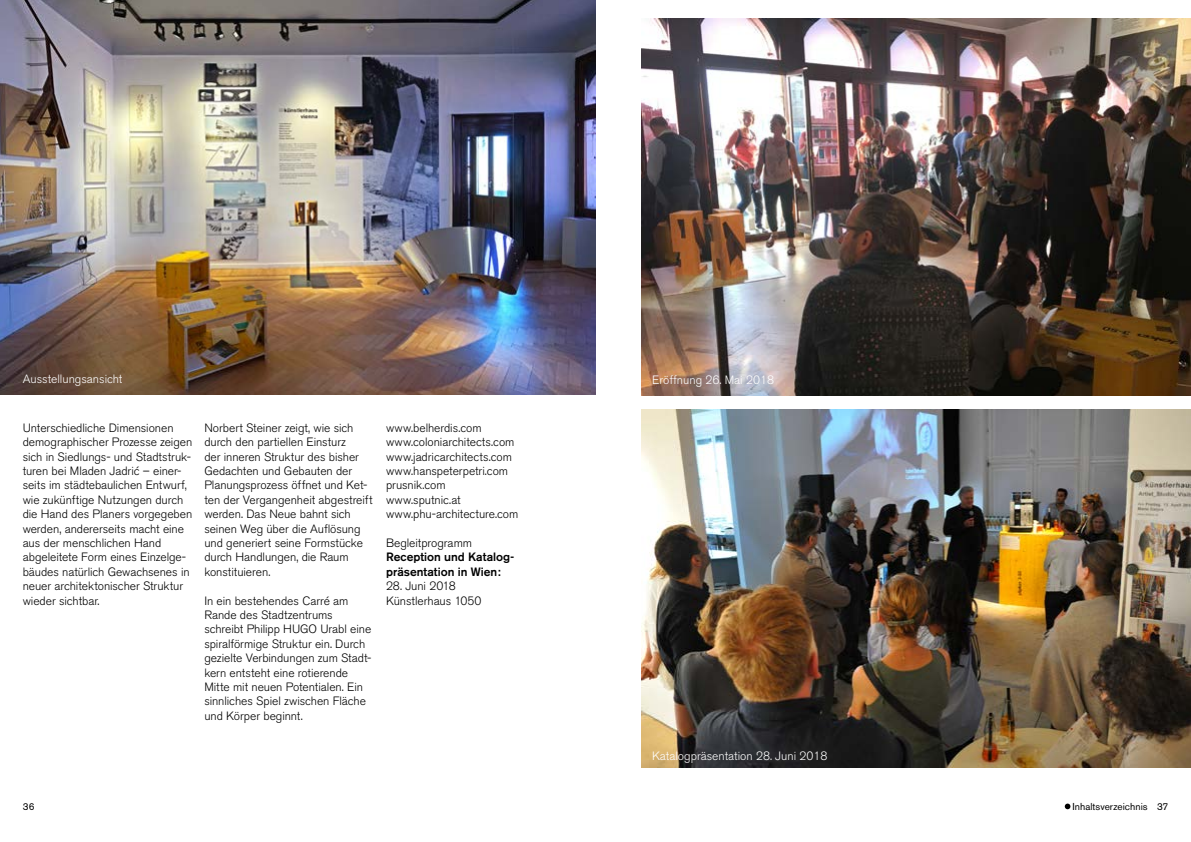
<style>
.page{position:relative;width:1191px;height:842px;background:#fff}
.page>*{position:absolute;margin:0;border:0;box-sizing:border-box;transform-origin:0 0}
.t1{font:300 12px/14.4px "Akzidenz Grotesk BE";letter-spacing:-.005em;color:#000}
.t2{font:300 12px "Akzidenz Grotesk BE";color:#fff}
.t3{font:500 12px/14.4px "Akzidenz Grotesk BE";color:#000}
.t4{font:10px "Akzidenz Grotesk BE";letter-spacing:.01em;color:#000}
</style>
<div class="page">
<img style="left:0;top:0;width:595px;height:394px">
<img style="left:642px;top:19px;width:549px;height:376px">
<img style="left:642px;top:410px;width:549px;height:358px">
<svg style="left:1064px;top:803px;width:6px;height:6px"></svg>
<p class="t2" style="left:23px;top:372px;width:101px">Ausstellungsansicht</p>
<p class="t2" style="left:652px;top:373px;width:123px">Eröffnung 26. Mai 2018</p>
<p class="t1" style="left:23px;top:421px;width:171px">Unterschiedliche Dimensionen demographischer Prozesse zeigen sich in Siedlungs- und Stadtstruk&shy;turen bei Mladen Jadric – einer&shy;seits im städtebaulichen Entwurf, wie zukünftige Nutzungen durch die Hand des Planers vorgegeben werden, andererseits macht eine aus der menschlichen Hand abgeleitete Form eines Einzelge&shy;bäudes natürlich Gewachsenes in neuer architektonischer Struktur wieder sichtbar.</p>
<p class="t1" style="left:204px;top:421px;width:170px">Norbert Steiner zeigt, wie sich durch den partiellen Einsturz<br>der inneren Struktur des bisher<br>Gedachten und Gebauten der<br>Planungsprozess öffnet und Ket&shy;ten der Vergangenheit abgestreift werden. Das Neue bahnt sich seinen Weg über die Auflösung und generiert seine Formstücke durch Handlungen, die Raum konstituieren.</p>
<p class="t1" style="left:136px;top:464px;width:5px">´</p>
<p class="t1" style="left:204px;top:593px;width:169px">In ein bestehendes Carré am<br>Rande des Stadtzentrums schreibt Philipp HUGO Urabl eine spiralförmige Struktur ein. Durch gezielte Verbindungen zum Stadt&shy;kern entsteht eine rotierende<br>Mitte mit neuen Potentialen. Ein sinnliches Spiel zwischen Fläche und Körper beginnt.</p>
<p class="t1" style="left:386px;top:421px;width:134px">www.belherdis.com www.coloniarchitects.com www.jadricarchitects.com www.hanspeterpetri.com prusnik.com www.sputnic.at www.phu-architecture.com</p>
<p class="t1" style="left:386px;top:536px;width:87px">Begleitprogramm</p>
<p class="t3" style="left:386px;top:550px;width:130px">Reception und Katalog&shy;präsentation in Wien:</p>
<p class="t1" style="left:386px;top:579px;width:97px">28. Juni 2018<br>Künstlerhaus 1050</p>
<p class="t2" style="left:652px;top:749px;width:177px">Katalogpräsentation 28. Juni 2018</p>
<p class="t4" style="left:23px;top:800px;width:13px">36</p>
<p class="t4" style="left:1072px;top:800px;width:97px">Inhaltsverzeichnis 37</p>
</div>
